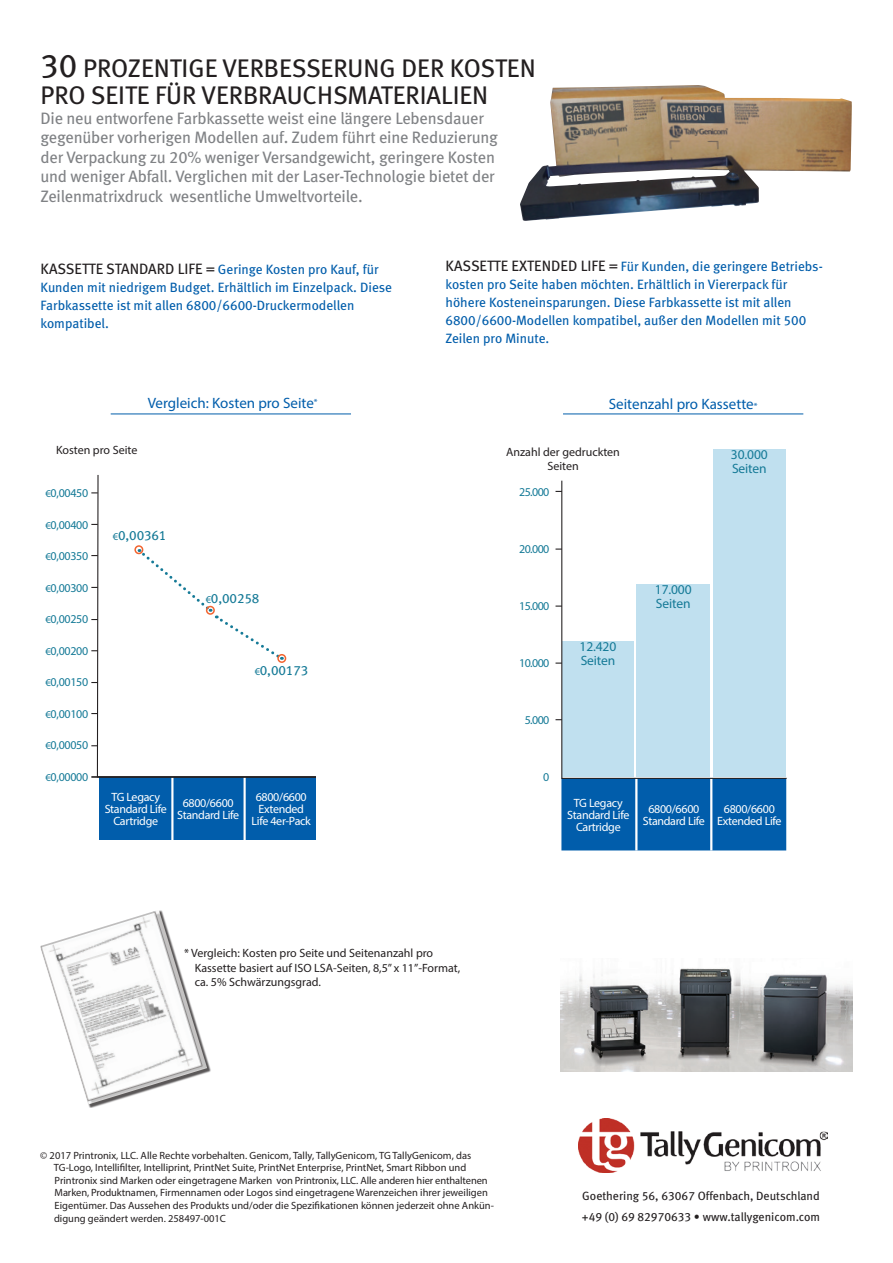
<style>
.page{position:relative;width:893px;height:1263px;background:#fff}
.page>*{position:absolute;margin:0;border:0;box-sizing:border-box;transform-origin:0 0}
.t1{font:25.5px/27px "Meta Book LF";color:#231f20}
.t2{font:16.5px/19.5px "Meta Book LF";letter-spacing:-.01em;color:#808285}
.t3{font:15px "Myriad Pro";color:#015dab}
.t4{font:13.5px/18px "Meta Book LF";color:#015dab}
.t5{font:13.5px/13.5px "Myriad Pro";letter-spacing:-.01em;color:#157a97}
.t6{font:13.5px "Meta Book LF";letter-spacing:-.01em;color:#157a97}
.t7{font:12px/12px "Myriad Pro";letter-spacing:-.025em;color:#fff;text-align:center}
.t8{font:12px/14.4px "Myriad Pro";color:#231f20}
.t9{font:12px "Myriad Pro";letter-spacing:-.025em;color:#157a97}
.t10{font:12px/21px "Meta Book LF";color:#231f20}
.t11{font:10.5px/12.6px "Myriad Pro";color:#231f20}
.s1{font-size:33px}
.s2{font-size:15px;color:#231f20}
.s3{font-size:9px}
.s4{font-size:10.5px}
.s5{font-family:"Myriad Pro";font-size:10.5px}
</style>
<div class="page">
<div style="left:99px;top:777px;width:291px;height:62px;background:#015dab"></div>
<hr style="left:171px;top:529px;width:2px;height:314px;background:#fff">
<hr style="left:244px;top:529px;width:2px;height:318px;background:#fff">
<svg style="left:96px;top:475px;width:191px;height:301px"></svg>
<hr style="left:91px;top:776px;width:299px;height:2px;background:#231f20">
<svg style="left:139px;top:549px;width:144px;height:112px"></svg>
<div style="left:134px;top:545px;width:9px;height:9px;border:2px solid #f2642f;border-radius:50%"></div>
<div style="left:206px;top:606px;width:9px;height:9px;border:2px solid #f2642f;border-radius:50%"></div>
<div style="left:277px;top:654px;width:9px;height:9px;border:2px solid #f2642f;border-radius:50%"></div>
<div style="left:40px;top:910px;width:171px;height:198px;background:#231f20;opacity:.75"></div>
<img style="left:40px;top:910px;width:167px;height:194px">
<img style="left:560px;top:968px;width:292px;height:103px">
<img style="left:520px;top:85px;width:332px;height:136px">
<img style="left:578px;top:1118px;width:249px;height:54px">
<div style="left:316px;top:766px;width:81px;height:79px;background:#fff"></div>
<div style="left:713px;top:449px;width:73px;height:327px;background:#c0e0ef"></div>
<svg style="left:555px;top:548px;width:6px;height:2px"></svg>
<svg style="left:555px;top:605px;width:6px;height:2px"></svg>
<svg style="left:555px;top:662px;width:6px;height:2px"></svg>
<hr style="left:111px;top:414px;width:240px;height:1px;background:#015dab">
<hr style="left:563px;top:414px;width:240px;height:1px;background:#015dab">
<div style="left:561px;top:779px;width:225px;height:71px;background:#015dab"></div>
<hr style="left:635px;top:778px;width:2px;height:72px;background:#fff">
<hr style="left:710px;top:778px;width:2px;height:72px;background:#fff">
<svg style="left:561px;top:480px;width:226px;height:299px"></svg>
<p class="t1" style="left:40px;top:55px;width:497px"><span class="s1">30</span> PROZENTIGE VERBESSERUNG DER KOSTEN<br>PRO SEITE FÜR VERBRAUCHSMATERIALIEN</p>
<p class="t2" style="left:40px;top:108px;width:459px">Die neu entworfene Farbkassette weist eine längere Lebensdauer gegenüber vorherigen Modellen auf. Zudem führt eine Reduzierung der Verpackung zu 20% weniger Versandgewicht, geringere Kosten und weniger Abfall. Verglichen mit der Laser-Technologie bietet der Zeilenmatrixdruck wesentliche Umweltvorteile.</p>
<p class="t4" style="left:40px;top:260px;width:353px"><span class="s2">KASSETTE STANDARD LIFE =</span> Geringe Kosten pro Kauf, für Kunden mit niedrigem Budget. Erhältlich im Einzelpack. Diese Farbkassette ist mit allen 6800/6600-Druckermodellen kompatibel.</p>
<p class="t4" style="left:446px;top:258px;width:379px"><span class="s2">KASSETTE EXTENDED LIFE =</span> Für Kunden, die geringere Betriebs&shy;kosten pro Seite haben möchten. Erhältlich in Viererpack für höhere Kosteneinsparungen. Diese Farbkassette ist mit allen 6800/6600-Modellen kompatibel, außer den Modellen mit 500<br>Zeilen pro Minute.</p>
<p class="t3" style="left:148px;top:393px;width:171px">Vergleich: Kosten pro Seite<sup>*</sup></p>
<p class="t3" style="left:609px;top:395px;width:150px">Seitenzahl pro Kassette<span class="s3">*</span></p>
<p class="t8" style="left:56px;top:443px;width:83px">Kosten pro Seite</p>
<p class="t9" style="left:46px;top:486px;width:44px"><span class="s4">€</span>0,00450</p>
<p class="t9" style="left:46px;top:517px;width:44px"><span class="s4">€</span>0,00400</p>
<p class="t9" style="left:46px;top:549px;width:44px"><span class="s4">€</span>0,00350</p>
<p class="t9" style="left:46px;top:580px;width:44px"><span class="s4">€</span>0,00300</p>
<p class="t9" style="left:46px;top:612px;width:44px"><span class="s4">€</span>0,00250</p>
<p class="t9" style="left:46px;top:643px;width:44px"><span class="s4">€</span>0,00200</p>
<p class="t9" style="left:46px;top:675px;width:44px"><span class="s4">€</span>0,00150</p>
<p class="t9" style="left:46px;top:706px;width:44px"><span class="s4">€</span>0,00100</p>
<p class="t9" style="left:46px;top:738px;width:44px"><span class="s4">€</span>0,00050</p>
<p class="t9" style="left:46px;top:769px;width:44px"><span class="s4">€</span>0,00000</p>
<p class="t6" style="left:113px;top:527px;width:55px"><span class="s5">€</span>0,00361</p>
<p class="t7" style="left:105px;top:791px;width:64px">TG Legacy<br>Standard Life<br>Cartridge</p>
<p class="t6" style="left:206px;top:590px;width:55px"><span class="s5">€</span>0,00258</p>
<p class="t6" style="left:255px;top:662px;width:55px"><span class="s5">€</span>0,00173</p>
<p class="t7" style="left:183px;top:797px;width:52px">6800/6600</p>
<p class="t7" style="left:177px;top:809px;width:64px">Standard Life</p>
<p class="t7" style="left:256px;top:791px;width:52px">6800/6600</p>
<p class="t7" style="left:258px;top:803px;width:47px">Extended</p>
<p class="t7" style="left:252px;top:815px;width:61px">Life 4er-Pack</p>
<p class="t8" style="left:195px;top:946px;width:267px;text-indent:-11px">* Vergleich: Kosten pro Seite und Seitenanzahl pro<br>Kassette basiert auf ISO LSA-Seiten, 8,5” x 11”-Format, ca. 5% Schwärzungsgrad.</p>
<p class="t8" style="left:506px;top:444px;width:115px;text-align:center">Anzahl der gedruckten<br>Seiten</p>
<p class="t9" style="left:519px;top:484px;width:32px">25.000</p>
<p class="t9" style="left:519px;top:541px;width:32px">20.000</p>
<p class="t9" style="left:519px;top:598px;width:32px">15.000</p>
<p class="t9" style="left:519px;top:655px;width:32px">10.000</p>
<p class="t9" style="left:525px;top:712px;width:26px">5.000</p>
<p class="t9" style="left:543px;top:769px;width:8px">0</p>
<p class="t5" style="left:580px;top:640px;width:38px">12.420<br>Seiten</p>
<p class="t5" style="left:655px;top:583px;width:38px">17.000<br>Seiten</p>
<p class="t5" style="left:731px;top:448px;width:38px">30.000<br>Seiten</p>
<p class="t7" style="left:567px;top:791px;width:64px">TG Legacy<br>Standard Life<br>Cartridge</p>
<p class="t7" style="left:567px;top:796px;width:64px">TG Legacy<br>Standard Life<br>Cartridge</p>
<p class="t7" style="left:648px;top:802px;width:52px">6800/6600</p>
<p class="t7" style="left:651px;top:797px;width:41px">TG<br>Kassette</p>
<p class="t7" style="left:718px;top:797px;width:52px">6800/6600</p>
<p class="t7" style="left:712px;top:809px;width:64px">Standard Life</p>
<p class="t7" style="left:724px;top:802px;width:52px">6800/6600</p>
<p class="t7" style="left:717px;top:814px;width:66px">Extended Life</p>
<p class="t7" style="left:643px;top:814px;width:64px">Standard Life</p>
<p class="t11" style="left:54px;top:1148px;width:441px;text-indent:-14px">© 2017 Printronix, LLC. Alle Rechte vorbehalten. Genicom, Tally, TallyGenicom, TG TallyGenicom, das TG-Logo, Intellifilter, Intelliprint, PrintNet Suite, PrintNet Enterprise, PrintNet, Smart Ribbon und Printronix sind Marken oder eingetragene Marken von Printronix, LLC. Alle anderen hier enthaltenen Marken, Produktnamen, Firmennamen oder Logos sind eingetragene Warenzeichen ihrer jeweiligen Eigentümer. Das Aussehen des Produkts und/oder die Spezifikationen können jederzeit ohne Ankün&shy;digung geändert werden. 258497-001C</p>
<p class="t10" style="left:582px;top:1185px;width:240px">Goethering 56, 63067 Offenbach, Deutschland +49 (0) 69 82970633 • www.tallygenicom.com</p>
</div>
